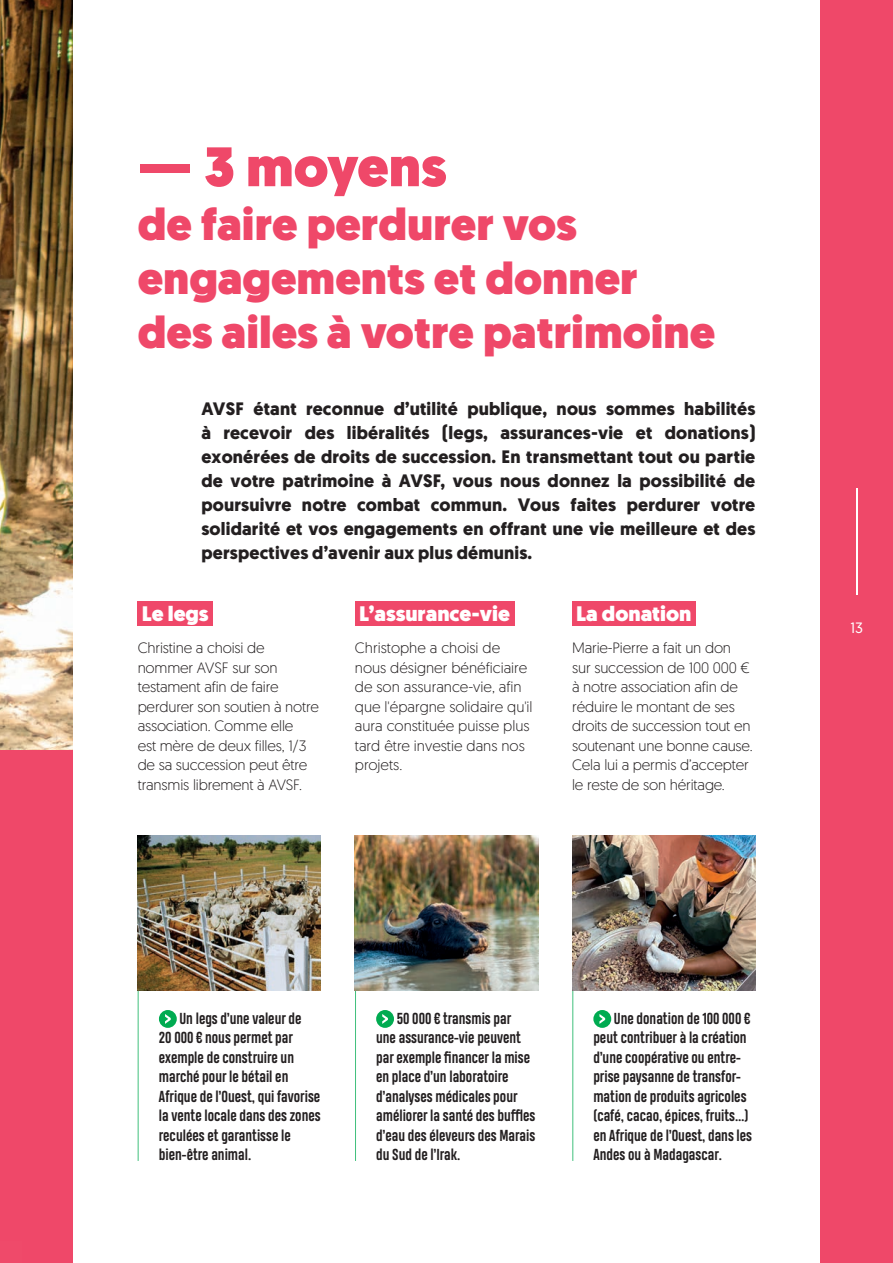
<style>
.page{position:relative;width:893px;height:1263px;background:#fff}
.page>*{position:absolute;margin:0;border:0;box-sizing:border-box;transform-origin:0 0}
.t1{font:900 55.5px "Geomanist";color:#ef4869}
.t2{font:900 45px/54px "Geomanist";color:#ef4869}
.t3{font:900 21px "Geomanist";color:#fff}
.t4{font:700 18px/24px "Geomanist";letter-spacing:.01em;color:#231f20;text-align:justify}
.t5{font:700 15px/19.5px "Heading Pro";color:#231f20}
.t6{font:300 15px/19.5px "Geomanist";letter-spacing:-.01em;color:#231f20}
.t7{font:15px "Geomanist";color:#fff}
</style>
<div class="page">
<img style="left:0;top:0;width:72px;height:750px">
<div style="left:0;top:750px;width:72px;height:513px;background:#ef4869"></div>
<div style="left:138px;top:601px;width:75px;height:24px;background:#ef4869"></div>
<svg style="left:159px;top:1010px;width:18px;height:18px"></svg>
<div style="left:355px;top:601px;width:159px;height:24px;background:#ef4869"></div>
<div style="left:376px;top:1010px;width:18px;height:18px;background:#00ab51;border-radius:50%"></div>
<div style="left:572px;top:601px;width:124px;height:24px;background:#ef4869"></div>
<div style="left:593px;top:1010px;width:18px;height:18px;background:#00ab51;border-radius:50%"></div>
<div style="left:821px;top:0;width:72px;height:1263px;background:#ef4869"></div>
<hr style="left:856px;top:488px;width:2px;height:107px;background:#fff">
<svg style="left:138px;top:991px;width:33px;height:170px"></svg>
<svg style="left:355px;top:991px;width:33px;height:170px"></svg>
<svg style="left:572px;top:991px;width:33px;height:170px"></svg>
<img style="left:138px;top:836px;width:183px;height:155px">
<img style="left:355px;top:836px;width:183px;height:155px">
<img style="left:572px;top:836px;width:183px;height:155px">
<h1 class="t1" style="left:138px;top:129px;width:310px">— 3 moyens</h1>
<h2 class="t2" style="left:138px;top:198px;width:579px">de faire perdurer vos engagements et donner des ailes à votre patrimoine</h2>
<p class="t4" style="left:201px;top:396px;width:555px">AVSF étant reconnue d’utilité publique, nous sommes habilités à recevoir des libéralités (legs, assurances-vie et donations) exonérées de droits de succession. En transmettant tout ou partie de votre patrimoine à AVSF, vous nous donnez la possibilité de poursuivre notre combat commun. Vous faites perdurer votre solidarité et vos engagements en offrant une vie meilleure et des perspectives d’avenir aux plus démunis.</p>
<h3 class="t3" style="left:142px;top:599px;width:68px">Le legs</h3>
<p class="t6" style="left:138px;top:637px;width:183px">Christine a choisi de nommer AVSF sur son testament afin de faire perdurer son soutien à notre association. Comme elle<br>est mère de deux filles, 1/3 de sa succession peut être transmis librement à AVSF.</p>
<h3 class="t3" style="left:359px;top:599px;width:152px">L’assurance-vie</h3>
<p class="t6" style="left:355px;top:637px;width:179px">Christophe a choisi de nous désigner bénéficiaire de son assurance-vie, afin que l'épargne solidaire qu'il aura constituée puisse plus tard être investie dans nos projets.</p>
<h3 class="t3" style="left:576px;top:599px;width:117px">La donation</h3>
<p class="t6" style="left:572px;top:637px;width:182px">Marie-Pierre a fait un don sur succession de 100 000 € à notre association afin de réduire le montant de ses droits de succession tout en soutenant une bonne cause.<br>Cela lui a permis d’accepter le reste de son héritage.</p>
<p class="t5" style="left:159px;top:1009px;width:163px;text-indent:21px">Un legs d’une valeur de<br>20 000 € nous permet par exemple de construire un marché pour le bétail en<br>Afrique de l’Ouest, qui favorise la vente locale dans des zones reculées et garantisse le bien-être animal.</p>
<p class="t5" style="left:376px;top:1009px;width:161px;text-indent:21px">50 000 € transmis par<br>une assurance-vie peuvent par exemple financer la mise en place d’un laboratoire d’analyses médicales pour améliorer la santé des buffles d’eau des éleveurs des Marais du Sud de l’Irak.</p>
<p class="t5" style="left:593px;top:1009px;width:160px;text-indent:21px">Une donation de 100 000 € peut contribuer à la création d’une coopérative ou entre&shy;prise paysanne de transfor&shy;mation de produits agricoles (café, cacao, épices, fruits…) en Afrique de l’Ouest, dans les<br>Andes ou à Madagascar.</p>
<p class="t7" style="left:851px;top:618px;width:14px">13</p>
</div>
